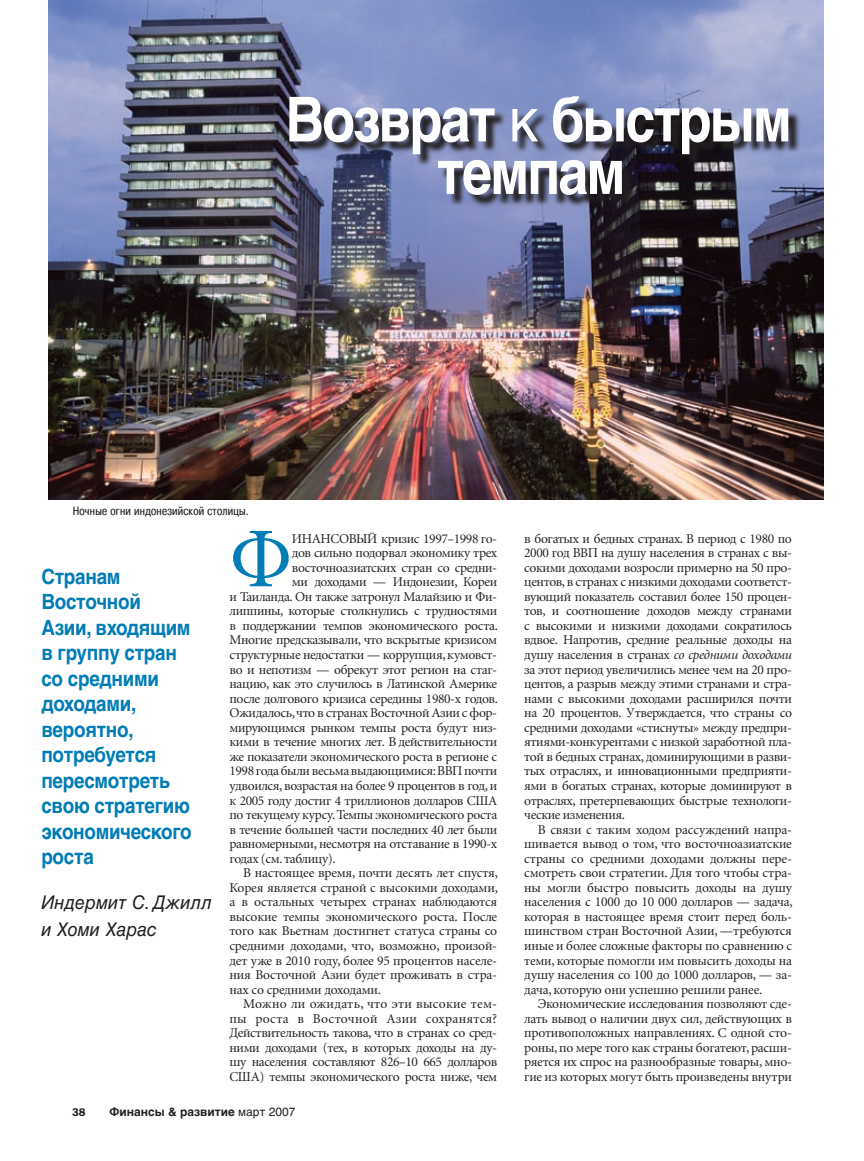
<style>
.page{position:relative;width:864px;height:1161px;background:#fff}
.page>*{position:absolute;margin:0;border:0;box-sizing:border-box;transform-origin:0 0}
.t1{font:85.2px "Minion Cyr";color:#007cb6}
.t2{font:700 62.1px/52.5px "Helvetica Cyr";letter-spacing:-.035em;color:#fff;text-align:center;scale:.87 1}
.t3{font:700 21px/25.5px "Helvetica Cyr";letter-spacing:-.015em;color:#007cb6;scale:.9 1}
.t4{font:18.9px/27px "Helvetica Cyr Inclined";color:#231f20;scale:.95 1}
.t5{font:13.5px/14.5px "Minion Cyr";letter-spacing:-.03em;color:#231f20;text-align:justify}
.t6{font:13.5px "Minion Cyr";letter-spacing:.02em;color:#231f20}
.t7{font:12px "Pragmatica Cond C";letter-spacing:.02em;color:#231f20}
.t8{font:700 12px "Helvetica Cyr";color:#231f20}
.t9{font:600 11.25px "Franklin Gothic";color:#231f20}
.s1{font-family:"Helvetica Cyr Upright";font-weight:400}
.s2{font-style:italic}
</style>
<div class="page">
<img style="left:48px;top:0;width:775px;height:500px">
<svg style="left:291px;top:97px;width:511px;height:112px;background:#5c617f"></svg>
<h2 class="t2" style="left:285px;top:93px;width:584px">Возврат <span class="s1">к</span> быстрым темпам</h2>
<p class="t7" style="left:73px;top:504px;width:178px">Ночные огни индонезийской столицы.</p>
<h3 class="t3" style="left:41px;top:563px;width:169px">Странам<br>Восточной<br>Азии, входящим в группу стран со средними доходами, вероятно, потребуется пересмотреть свою стратегию экономического роста</h3>
<h3 class="t4" style="left:41px;top:889px;width:181px">Индермит С. Джилл и Хоми Харас</h3>
<h1 class="t1" style="left:230px;top:508px;width:64px">Ф</h1>
<p class="t5" style="left:292px;top:531px;width:205px">ИНАНСОВЫЙ кризис 1997–1998 го-</p>
<p class="t5" style="left:292px;top:545px;width:207px">дов сильно подорвал экономику трех</p>
<p class="t5" style="left:292px;top:560px;width:207px">восточноазиатских стран со средни-</p>
<p class="t5" style="left:292px;top:574px;width:207px">ми доходами — Индонезии, Кореи</p>
<p class="t5" style="left:230px;top:589px;width:269px">и Таиланда. Он также затронул Малайзию и Фи-</p>
<p class="t5" style="left:230px;top:604px;width:269px">липпины, которые столкнулись с трудностями</p>
<p class="t5" style="left:230px;top:618px;width:270px">в поддержании темпов экономического роста.</p>
<p class="t5" style="left:230px;top:633px;width:269px">Многие предсказывали, что вскрытые кризисом</p>
<p class="t5" style="left:230px;top:647px;width:267px">структурные недостатки — коррупция, кумовст-</p>
<p class="t5" style="left:230px;top:662px;width:269px">во и непотизм — обрекут этот регион на стаг-</p>
<p class="t5" style="left:230px;top:676px;width:269px">нацию, как это случилось в Латинской Америке</p>
<p class="t5" style="left:230px;top:691px;width:270px">после долгового кризиса середины 1980-х годов.</p>
<p class="t5" style="left:230px;top:705px;width:269px">Ожидалось, что в странах Восточной Азии с фор-</p>
<p class="t5" style="left:230px;top:720px;width:269px">мирующимся рынком темпы роста будут низ-</p>
<p class="t5" style="left:230px;top:735px;width:269px">кими в течение многих лет. В действительности</p>
<p class="t5" style="left:230px;top:749px;width:269px">же показатели экономического роста в регионе с</p>
<p class="t5" style="left:230px;top:764px;width:269px">1998 года были весьма выдающимися: ВВП почти</p>
<p class="t5" style="left:230px;top:778px;width:269px">удвоился, возрастая на более 9 процентов в год, и</p>
<p class="t5" style="left:230px;top:793px;width:269px">к 2005 году достиг 4 триллионов долларов США</p>
<p class="t5" style="left:230px;top:807px;width:269px">по текущему курсу. Темпы экономического роста</p>
<p class="t5" style="left:230px;top:822px;width:269px">в течение большей части последних 40 лет были</p>
<p class="t5" style="left:230px;top:836px;width:269px">равномерными, несмотря на отставание в 1990-х</p>
<p class="t5" style="left:230px;top:851px;width:108px">годах (см. таблицу).</p>
<p class="t5" style="left:243px;top:865px;width:256px">В настоящее время, почти десять лет спустя,</p>
<p class="t5" style="left:230px;top:880px;width:270px">Корея является страной с высокими доходами,</p>
<p class="t5" style="left:230px;top:895px;width:269px">а в остальных четырех странах наблюдаются</p>
<p class="t5" style="left:230px;top:909px;width:269px">высокие темпы экономического роста. После</p>
<p class="t5" style="left:230px;top:924px;width:269px">того как Вьетнам достигнет статуса страны со</p>
<p class="t5" style="left:230px;top:938px;width:269px">средними доходами, что, возможно, произой-</p>
<p class="t5" style="left:230px;top:953px;width:269px">дет уже в 2010 году, более 95 процентов населе-</p>
<p class="t5" style="left:230px;top:967px;width:269px">ния Восточной Азии будет проживать в стра-</p>
<p class="t5" style="left:230px;top:982px;width:153px">нах со средними доходами.</p>
<p class="t6" style="left:243px;top:996px;width:256px">Можно ли ожидать, что эти высокие тем-</p>
<p class="t6" style="left:230px;top:1010px;width:269px">пы роста в Восточной Азии сохранятся?</p>
<p class="t5" style="left:230px;top:1026px;width:269px">Действительность такова, что в странах со сред-</p>
<p class="t5" style="left:230px;top:1040px;width:269px">ними доходами (тех, в которых доходы на ду-</p>
<p class="t5" style="left:230px;top:1055px;width:269px">шу населения составляют 826–10 665 долларов</p>
<p class="t5" style="left:230px;top:1069px;width:269px">США) темпы экономического роста ниже, чем</p>
<p class="t9" style="left:72px;top:1106px;width:15px">38</p>
<p class="t8" style="left:109px;top:1105px;width:188px">Финансы &amp; развитие <span class="s1">март 2007</span></p>
<p class="t5" style="left:524px;top:531px;width:269px;text-align:left">в богатых и бедных странах. В период с 1980 по 2000 год ВВП на душу населения в странах с вы&shy;сокими доходами возросли примерно на 50 про&shy;центов, в странах с низкими доходами соответст&shy;вующий показатель составил более 150 процен&shy;тов, и соотношение доходов между странами с высокими и низкими доходами сократилось вдвое. Напротив, средние реальные доходы на душу населения в странах <span class="s2">со средними доходами </span>за этот период увеличились менее чем на 20 про&shy;центов, а разрыв между этими странами и стра&shy;нами с высокими доходами расширился почти на 20 процентов. Утверждается, что страны со средними доходами «стиснуты» между предпри&shy;ятиями-конкурентами с низкой заработной пла&shy;той в бедных странах, доминирующими в разви&shy;тых отраслях, и инновационными предприяти&shy;ями в богатых странах, которые доминируют в отраслях, претерпевающих быстрые технологи&shy;ческие изменения.</p>
<p class="t5" style="left:524px;top:822px;width:270px;text-indent:14px">В связи с таким ходом рассуждений напра&shy;шивается вывод о том, что восточноазиатские страны со средними доходами должны пере&shy;смотреть свои стратегии. Для того чтобы стра&shy;ны могли быстро повысить доходы на душу населения с 1000 до 10 000 долларов — задача, которая в настоящее время стоит перед боль&shy;шинством стран Восточной Азии, —требуются иные и более сложные факторы по сравнению с теми, которые помогли им повысить доходы на душу населения со 100 до 1000 долларов, — за&shy;дача, которую они успешно решили ранее.</p>
<p class="t5" style="left:524px;top:996px;width:269px;text-indent:14px">Экономические исследования позволяют сде&shy;лать вывод о наличии двух сил, действующих в противоположных направлениях. С одной сто&shy;роны, по мере того как страны богатеют, расши&shy;ряется их спрос на разнообразные товары, мно&shy;гие из которых могут быть произведены внутри</p>
</div>
